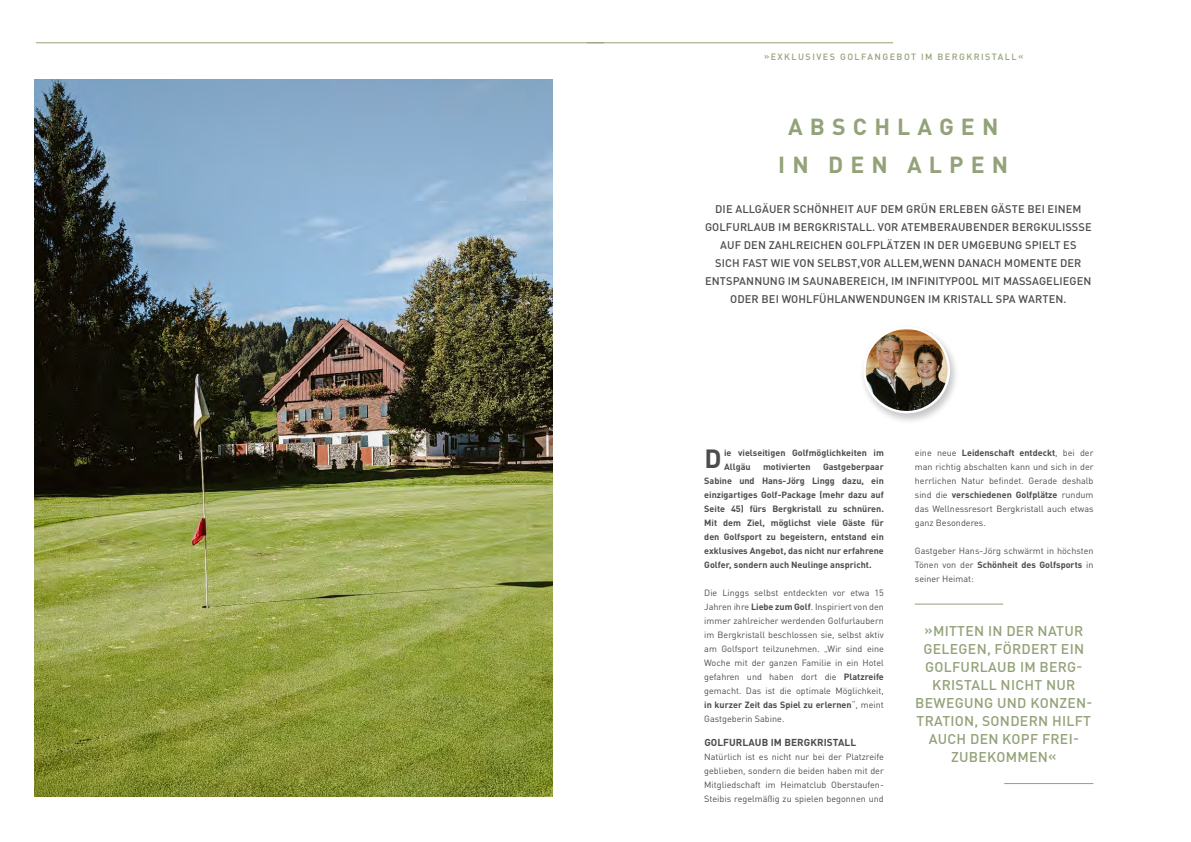
<style>
.page{position:relative;width:1191px;height:842px;background:#fff}
.page>*{position:absolute;margin:0;border:0;box-sizing:border-box;transform-origin:0 0}
.t1{font:700 26px "DIN Pro";color:#4b4c4d}
.t2{font:700 23px/37.6px "DIN Pro";letter-spacing:.31em;color:#93a278;text-align:center}
.t3{font:500 14px/18px "DIN Pro";letter-spacing:.02em;color:#93a278;text-align:center}
.t4{font:500 11px/18px "DIN Pro";letter-spacing:.01em;color:#4b4c4d;text-align:center}
.t5{font:700 10px "DIN Pro";letter-spacing:.01em;color:#4b4c4d}
.t6{font:9px/14px "DIN Pro";color:#4b4c4d;text-align:justify}
.t7{font:700 9px/14px "DIN Pro";color:#4b4c4d}
.t8{font:500 9px "DIN Pro";letter-spacing:.16em;color:#93a278}
.s1{font-weight:700}
</style>
<div class="page">
<hr style="left:36px;top:43px;width:568px;height:1px;background:#93a278">
<img style="left:34px;top:79px;width:519px;height:718px">
<div style="left:859px;top:324px;width:100px;height:100px;background:#231f20;opacity:.25"></div>
<img style="left:864px;top:328px;width:84px;height:84px;border-radius:42px">
<div style="left:863px;top:327px;width:87px;height:86px;border:2px solid #fff;border-radius:50%"></div>
<hr style="left:914px;top:604px;width:89px;height:1px;background:#93a278">
<hr style="left:1004px;top:783px;width:89px;height:1px;background:#93a278">
<hr style="left:587px;top:43px;width:306px;height:1px;background:#93a278">
<p class="t8" style="left:764px;top:51px;width:261px">»EXKLUSIVES GOLFANGEBOT IM BERGKRISTALL«</p>
<h2 class="t2" style="left:778px;top:107px;width:232px">ABSCHLAGEN<br>IN DEN ALPEN</h2>
<p class="t4" style="left:705px;top:199px;width:388px">DIE ALLGÄUER SCHÖNHEIT AUF DEM GRÜN ERLEBEN GÄSTE BEI EINEM GOLFURLAUB IM BERGKRISTALL. VOR ATEMBERAUBENDER BERGKULISSSE AUF DEN ZAHLREICHEN GOLFPLÄTZEN IN DER UMGEBUNG SPIELT ES<br>SICH FAST WIE VON SELBST,VOR ALLEM,WENN DANACH MOMENTE DER ENTSPANNUNG IM SAUNABEREICH, IM INFINITYPOOL MIT MASSAGELIEGEN ODER BEI WOHLFÜHLANWENDUNGEN IM KRISTALL SPA WARTEN.</p>
<h1 class="t1" style="left:704px;top:440px;width:19px">D</h1>
<p class="t6" style="left:915px;top:445px;width:180px">eine neue <span class="s1">Leidenschaft entdeckt</span>, bei der man richtig abschalten kann und sich in der herrlichen Natur befindet. Gerade deshalb sind die <span class="s1">verschiedenen Golfplätze</span> rundum das Wellnessresort Bergkristall auch etwas ganz Besonderes.</p>
<p class="t6" style="left:915px;top:543px;width:180px">Gastgeber Hans-Jörg schwärmt in höchsten Tönen von der <span class="s1">Schönheit des Golfsports</span> in seiner Heimat:</p>
<p class="t7" style="left:724px;top:445px;width:161px">ie vielseitigen Golfmöglichkeiten im<br>Allgäu</p>
<p class="t7" style="left:704px;top:459px;width:181px;text-align:justify;text-indent:119px">Gastgeberpaar Sabine und Hans-Jörg Lingg dazu, ein einzigartiges Golf-Package (mehr dazu auf Seite 45) fürs Bergkristall zu schnüren.<br>Mit dem Ziel, möglichst viele Gäste für den Golfsport zu begeistern, entstand ein exklusives Angebot, das nicht nur erfahrene Golfer, sondern auch Neulinge anspricht.</p>
<p class="t6" style="left:704px;top:585px;width:181px">Die Linggs selbst entdeckten vor etwa 15<br>Jahren ihre <span class="s1">Liebe zum Golf</span>. Inspiriert von den immer zahlreicher werdenden Golfurlaubern im Bergkristall beschlossen sie, selbst aktiv am Golfsport teilzunehmen. „Wir sind eine Woche mit der ganzen Familie in ein Hotel gefahren und haben dort die <span class="s1">Platzreife </span>gemacht. Das ist die optimale Möglichkeit, <span class="s1">in kurzer Zeit das Spiel zu erlernen</span>“, meint Gastgeberin Sabine.</p>
<p class="t5" style="left:704px;top:736px;width:153px">GOLFURLAUB IM BERGKRISTALL</p>
<p class="t6" style="left:704px;top:749px;width:181px">Natürlich ist es nicht nur bei der Platzreife geblieben, sondern die beiden haben mit der Mitgliedschaft im Heimatclub Oberstaufen-Steibis regelmäßig zu spielen begonnen und</p>
<p class="t7" style="left:763px;top:459px;width:49px">motivierten</p>
<h3 class="t3" style="left:915px;top:621px;width:179px">»MITTEN IN DER NATUR<br>GELEGEN, FÖRDERT EIN<br>GOLFURLAUB IM BERG-<br>KRISTALL NICHT NUR<br>BEWEGUNG UND KONZEN-<br>TRATION, SONDERN HILFT<br>AUCH DEN KOPF FREI-<br>ZUBEKOMMEN«</h3>
</div>
